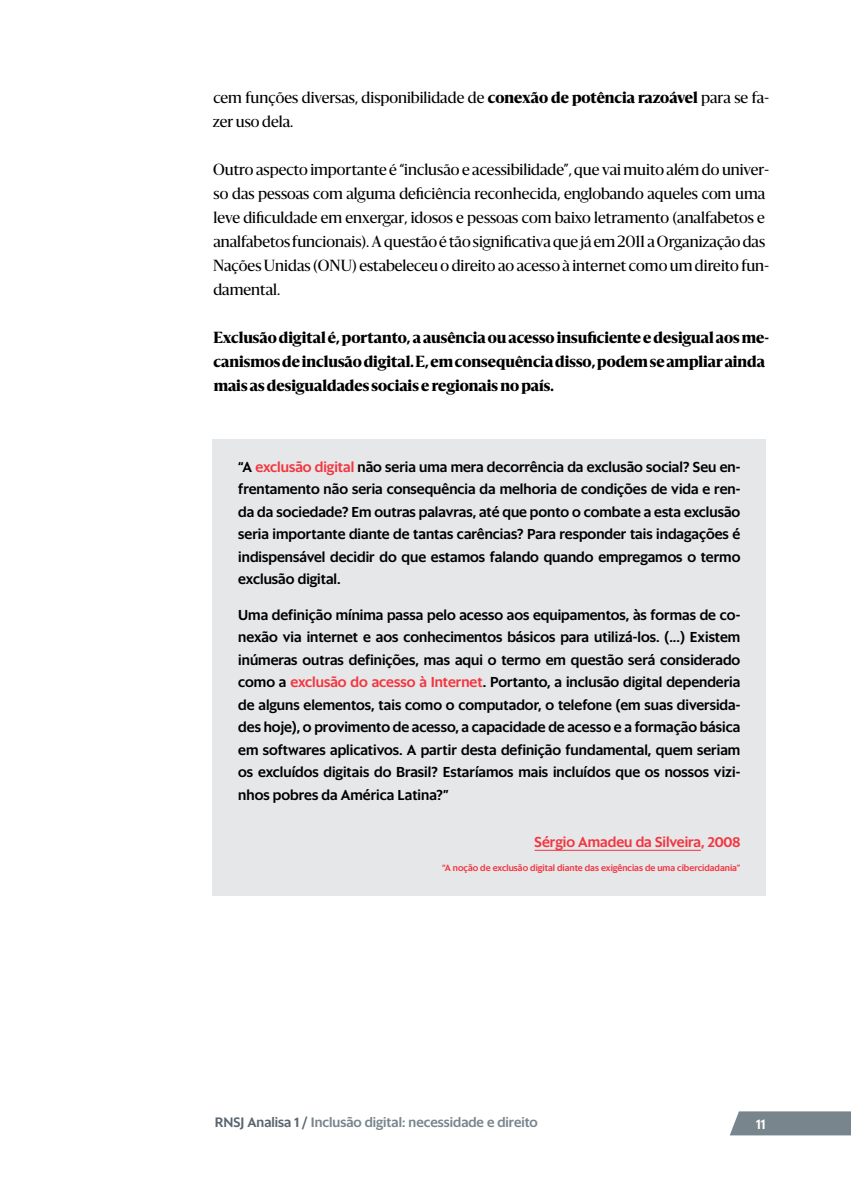
<style>
.page{position:relative;width:851px;height:1191px;background:#fff}
.page>*{position:absolute;margin:0;border:0;box-sizing:border-box;transform-origin:0 0}
.t1{font:15px/24px "Sanomat";color:#000}
.t2{font:800 15px/24px "Sanomat";color:#000}
.t3{font:500 14.25px/22.5px "Sanomat Sans";color:#000;text-align:justify}
.t4{font:500 14.25px "Sanomat Sans";color:#f33540}
.t5{font:500 13.5px "Sanomat Sans";color:#79858d}
.t6{font:500 13.5px "Sanomat Sans";color:#fff}
.t7{font:500 9px "Sanomat Sans";color:#f33540}
.s1{font-weight:800}
.s2{color:#f33540}
.s3{color:#596670}
</style>
<div class="page">
<svg style="left:730px;top:1111px;width:120px;height:24px;background:#808b93"></svg>
<div style="left:213px;top:439px;width:552px;height:456px;background:#e6e7e8"></div>
<hr style="left:534px;top:850px;width:167px;height:1px;background:#f33540">
<p class="t1" style="left:213px;top:85px;width:558px">cem funções diversas, disponibilidade de <span class="s1">conexão de potência razoável</span> para se fa&shy;zer uso dela.</p>
<p class="t1" style="left:213px;top:157px;width:557px">Outro aspecto importante é “inclusão e acessibilidade”, que vai muito além do univer&shy;so das pessoas com alguma deficiência reconhecida, englobando aqueles com uma leve dificuldade em enxergar, idosos e pessoas com baixo letramento (analfabetos e analfabetos funcionais). A questão é tão significativa que já em 2011 a Organização das Nações Unidas (ONU) estabeleceu o direito ao acesso à internet como um direito fun&shy;damental.</p>
<p class="t2" style="left:213px;top:324px;width:557px">Exclusão digital é, portanto, a ausência ou acesso insuficiente e desigual aos me&shy;canismos de inclusão digital. E, em consequência disso, podem se ampliar ainda mais as desigualdades sociais e regionais no país.</p>
<p class="t3" style="left:238px;top:454px;width:503px">“A <span class="s2">exclusão digital</span> não seria uma mera decorrência da exclusão social? Seu en&shy;frentamento não seria consequência da melhoria de condições de vida e ren&shy;da da sociedade? Em outras palavras, até que ponto o combate a esta exclusão seria importante diante de tantas carências? Para responder tais indagações é indispensável decidir do que estamos falando quando empregamos o termo exclusão digital.</p>
<p class="t3" style="left:238px;top:602px;width:503px">Uma definição mínima passa pelo acesso aos equipamentos, às formas de co&shy;nexão via internet e aos conhecimentos básicos para utilizá-los. (...) Existem inúmeras outras definições, mas aqui o termo em questão será considerado como a <span class="s2">exclusão do acesso à Internet</span>. Portanto, a inclusão digital dependeria de alguns elementos, tais como o computador, o telefone (em suas diversida&shy;des hoje), o provimento de acesso, a capacidade de acesso e a formação básica em softwares aplicativos. A partir desta definição fundamental, quem seriam os excluídos digitais do Brasil? Estaríamos mais incluídos que os nossos vizi&shy;nhos pobres da América Latina?”</p>
<p class="t4" style="left:534px;top:831px;width:207px">Sérgio Amadeu da Silveira, 2008</p>
<p class="t7" style="left:442px;top:861px;width:300px">“A noção de exclusão digital diante das exigências de uma cibercidadania”</p>
<p class="t5" style="left:215px;top:1112px;width:324px"><span class="s3">RNSJ Analisa 1 /</span> Inclusão digital: necessidade e direito</p>
<p class="t6" style="left:756px;top:1113px;width:11px">11</p>
</div>
